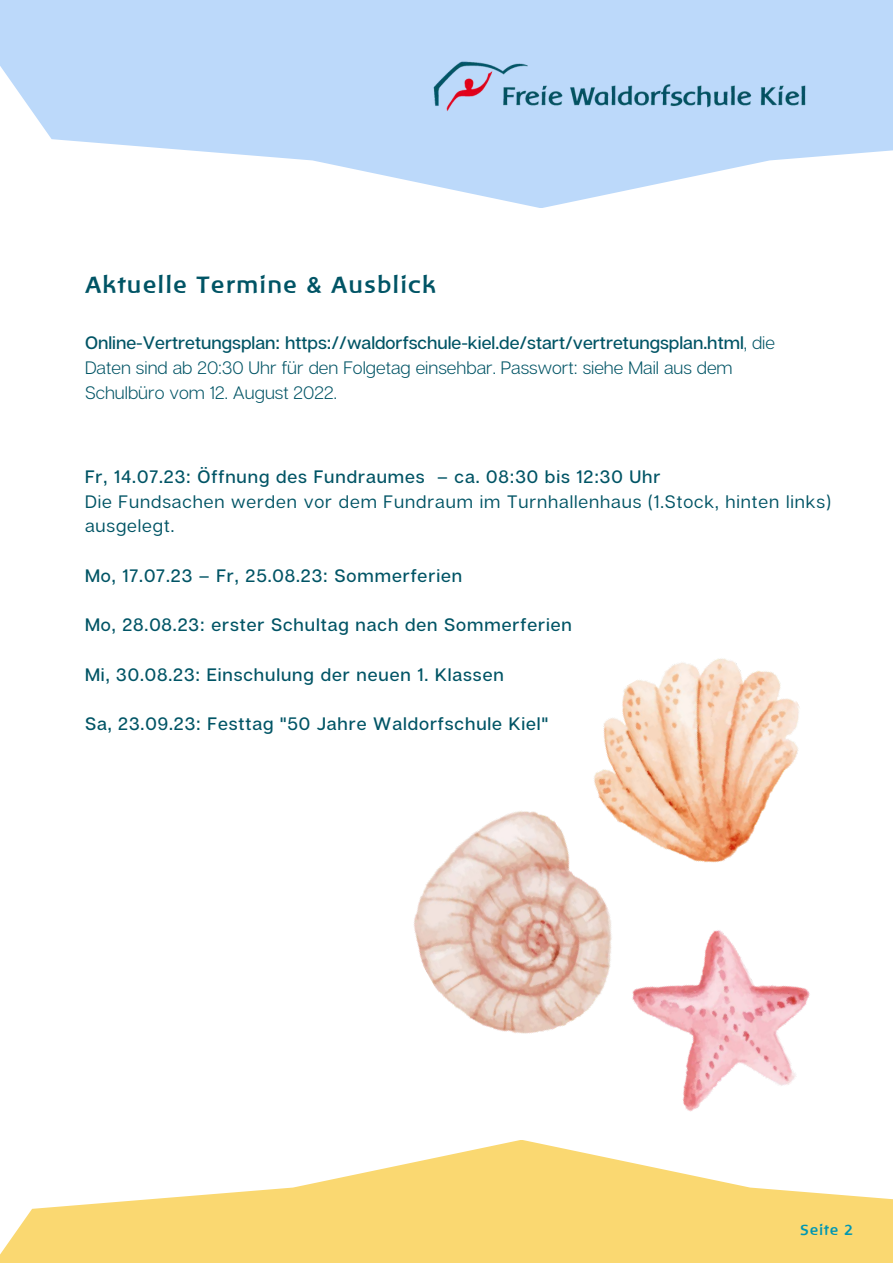
<style>
.page{position:relative;width:893px;height:1264px;background:#fff}
.page>*{position:absolute;margin:0;border:0;box-sizing:border-box;transform-origin:0 0}
.t1{font:700 24px "Baar Philos";letter-spacing:.05em;color:#005465}
.t2{font:500 18px "Articulat CF";letter-spacing:.05em;color:#005465}
.t3{font:300 18px/24.8px "Articulat CF";color:#005465}
.t4{font:18px/24.8px "Articulat CF";letter-spacing:.05em;color:#005465}
.t5{font:700 15px "Baar Philos";letter-spacing:.05em;color:#0097b2}
.s1{font-weight:500}
</style>
<div class="page">
<svg style="left:0;top:0;width:892px;height:208px;fill:#bcd9fa"></svg>
<img style="left:419px;top:50px;width:400px;height:78px">
<svg style="left:0;top:1175px;width:892px;height:87px;background:#fadd85"></svg>
<img style="left:352px;top:658px;width:540px;height:554px">
<p class="t1" style="left:85px;top:271px;width:352px">Aktuelle Termine &amp; Ausblick</p>
<p class="t3" style="left:85px;top:330px;width:691px"><span class="s1">Online-Vertretungsplan: https://waldorfschule-kiel.de/start/vertretungsplan.html</span>, die<br>Daten sind ab 20:30 Uhr für den Folgetag einsehbar. Passwort: siehe Mail aus dem<br>Schulbüro vom 12. August 2022.</p>
<p class="t2" style="left:85px;top:465px;width:577px">Fr, 14.07.23: Öffnung des Fundraumes – ca. 08:30 bis 12:30 Uhr</p>
<p class="t4" style="left:85px;top:488px;width:747px">Die Fundsachen werden vor dem Fundraum im Turnhallenhaus (1.Stock, hinten links) ausgelegt.</p>
<p class="t2" style="left:85px;top:564px;width:378px">Mo, 17.07.23 – Fr, 25.08.23: Sommerferien</p>
<p class="t2" style="left:85px;top:613px;width:488px">Mo, 28.08.23: erster Schultag nach den Sommerferien</p>
<p class="t2" style="left:85px;top:663px;width:420px">Mi, 30.08.23: Einschulung der neuen 1. Klassen</p>
<p class="t2" style="left:85px;top:712px;width:464px">Sa, 23.09.23: Festtag "50 Jahre Waldorfschule Kiel"</p>
<p class="t5" style="left:800px;top:1221px;width:54px">Seite 2</p>
</div>
